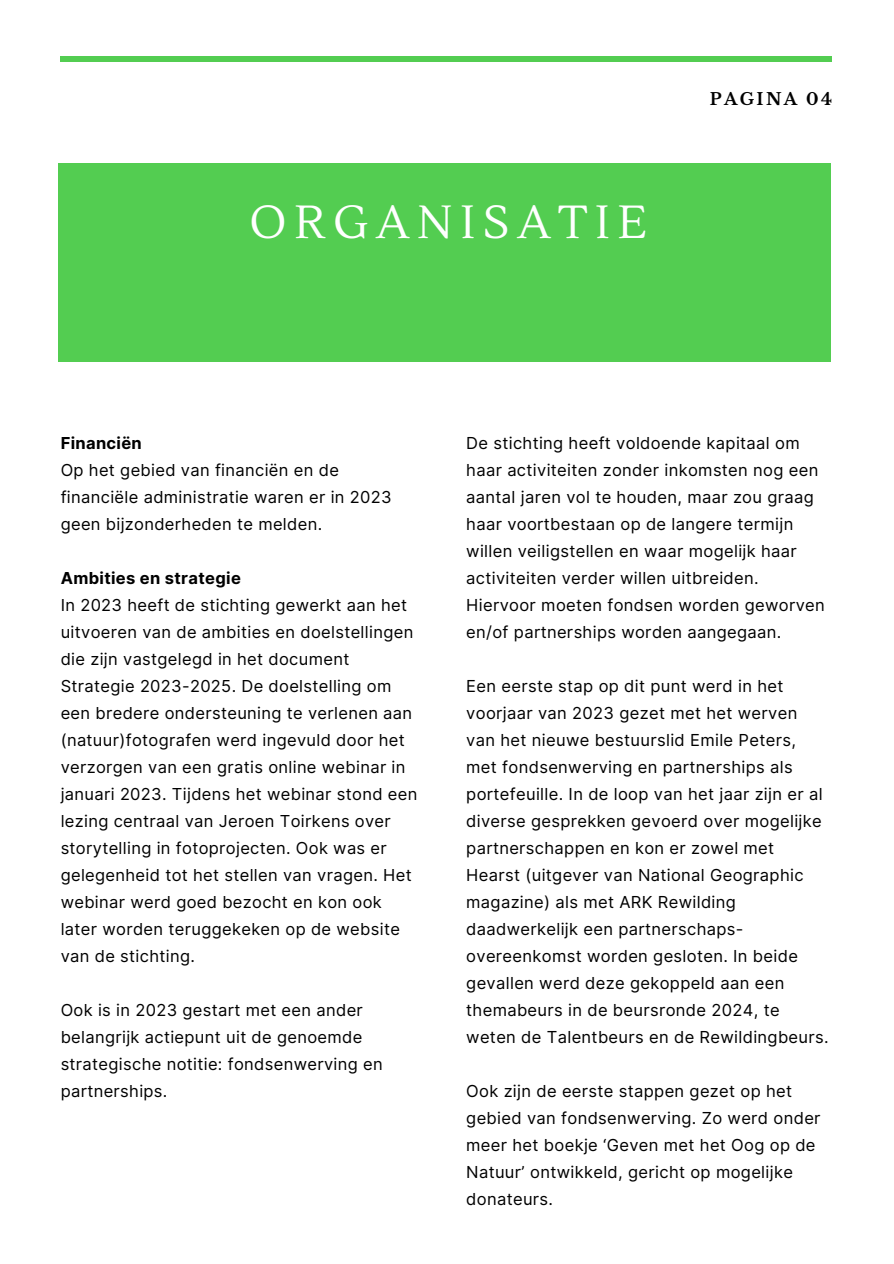
<style>
.page{position:relative;width:894px;height:1264px;background:#fff}
.page>*{position:absolute;margin:0;border:0;box-sizing:border-box;transform-origin:0 0}
.t1{font:46.35px "Lustria";letter-spacing:.17em;color:#fff}
.t2{font:16.5px/27px "Inter";letter-spacing:.02em;color:#000}
.t3{font:700 16.5px "Inter";letter-spacing:.02em;color:#000}
.t4{font:700 16.5px "Libre Baskerville";letter-spacing:.14em;color:#000}
</style>
<div class="page">
<div style="left:58px;top:163px;width:773px;height:198px;background:#53cd51"></div>
<hr style="left:61px;top:57px;width:770px;height:4px;background:#53cd51">
<p class="t1" style="left:249px;top:193px;width:399px">ORGANISATIE</p>
<p class="t4" style="left:709px;top:89px;width:124px">PAGINA 04</p>
<p class="t3" style="left:61px;top:433px;width:83px">Financiën</p>
<h2 class="t2" style="left:61px;top:456px;width:332px">Op het gebied van financiën en de financiële administratie waren er in 2023 geen bijzonderheden te melden.</h2>
<p class="t3" style="left:61px;top:568px;width:182px">Ambities en strategie</p>
<h1 class="t2" style="left:61px;top:591px;width:358px">In 2023 heeft de stichting gewerkt aan het uitvoeren van de ambities en doelstellingen die zijn vastgelegd in het document Strategie 2023-2025. De doelstelling om een bredere ondersteuning te verlenen aan (natuur)fotografen werd ingevuld door het verzorgen van een gratis online webinar in januari 2023. Tijdens het webinar stond een lezing centraal van Jeroen Toirkens over storytelling in fotoprojecten. Ook was er gelegenheid tot het stellen van vragen. Het webinar werd goed bezocht en kon ook later worden teruggekeken op de website van de stichting.</h1>
<p class="t2" style="left:61px;top:996px;width:323px">Ook is in 2023 gestart met een ander belangrijk actiepunt uit de genoemde strategische notitie: fondsenwerving en partnerships.</p>
<p class="t2" style="left:466px;top:429px;width:360px">De stichting heeft voldoende kapitaal om haar activiteiten zonder inkomsten nog een aantal jaren vol te houden, maar zou graag haar voortbestaan op de langere termijn willen veiligstellen en waar mogelijk haar activiteiten verder willen uitbreiden.<br>Hiervoor moeten fondsen worden geworven en/of partnerships worden aangegaan.</p>
<p class="t2" style="left:466px;top:672px;width:364px">Een eerste stap op dit punt werd in het voorjaar van 2023 gezet met het werven van het nieuwe bestuurslid Emile Peters, met fondsenwerving en partnerships als portefeuille. In de loop van het jaar zijn er al diverse gesprekken gevoerd over mogelijke partnerschappen en kon er zowel met Hearst (uitgever van National Geographic magazine) als met ARK Rewilding daadwerkelijk een partnerschaps&shy;overeenkomst worden gesloten. In beide gevallen werd deze gekoppeld aan een themabeurs in de beursronde 2024, te weten de Talentbeurs en de Rewildingbeurs.</p>
<p class="t2" style="left:466px;top:1077px;width:356px">Ook zijn de eerste stappen gezet op het gebied van fondsenwerving. Zo werd onder meer het boekje ‘Geven met het Oog op de Natuur’ ontwikkeld, gericht op mogelijke donateurs.</p>
</div>
